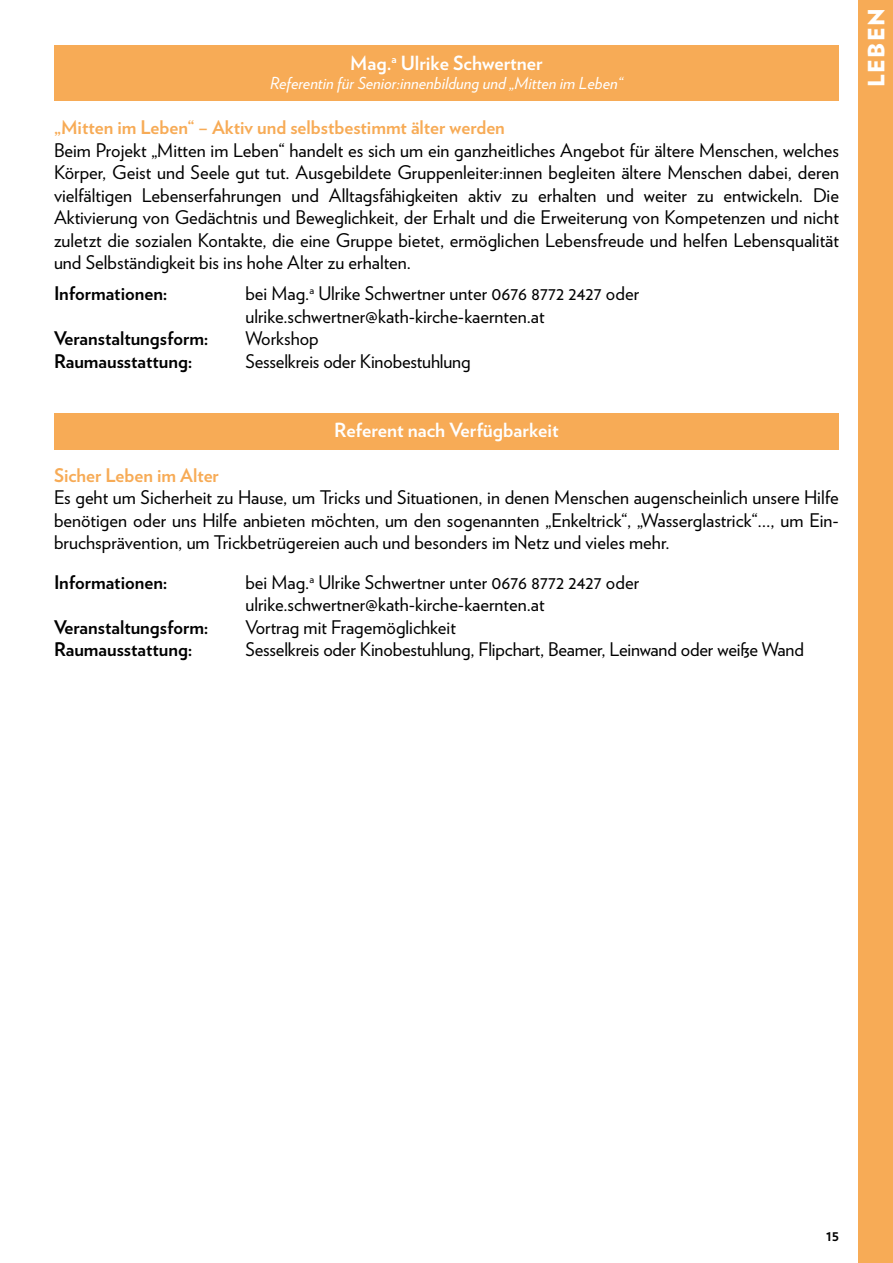
<style>
.page{position:relative;width:893px;height:1263px;background:#fff}
.page>*{position:absolute;margin:0;border:0;box-sizing:border-box;transform-origin:0 0}
.t1{font:900 22.5px "Verlag";letter-spacing:.06em;color:#fff}
.t2{font:700 19.5px "Verlag";color:#fff}
.t3{font:18.75px/22.5px "Verlag";color:#000;text-align:justify}
.t4{font:700 18.75px "Verlag";color:#000}
.t5{font:700 18.75px "Verlag";color:#f7ab56}
.t6{font:italic 16.5px "Verlag";color:#fff}
.t7{font:700 15px "Verlag";color:#000}
</style>
<div class="page">
<div style="left:858px;top:0;width:35px;height:1263px;background:#f7ab56"></div>
<div style="left:54px;top:45px;width:785px;height:56px;background:#f7ab56"></div>
<div style="left:54px;top:413px;width:785px;height:36px;background:#f7ab56"></div>
<p class="t2" style="left:350px;top:47px;width:194px">Mag.<sup>a</sup> Ulrike Schwertner</p>
<p class="t6" style="left:270px;top:71px;width:354px">Referentin für Senior:innenbildung und „Mitten im Leben“</p>
<p class="t5" style="left:54px;top:113px;width:452px">„Mitten im Leben“ – Aktiv und selbstbestimmt älter werden</p>
<p class="t3" style="left:54px;top:138px;width:786px">Beim Projekt „Mitten im Leben“ handelt es sich um ein ganzheitliches Angebot für ältere Menschen, welches Körper, Geist und Seele gut tut. Ausgebildete Gruppenleiter:innen begleiten ältere Menschen dabei, deren vielfältigen Lebenserfahrungen und Alltagsfähigkeiten aktiv zu erhalten und weiter zu entwickeln. Die Aktivierung von Gedächtnis und Beweglichkeit, der Erhalt und die Erweiterung von Kompetenzen und nicht zuletzt die sozialen Kontakte, die eine Gruppe bietet, ermöglichen Lebensfreude und helfen Lebensqualität und Selbständigkeit bis ins hohe Alter zu erhalten.</p>
<p class="t4" style="left:54px;top:279px;width:115px">Informationen:</p>
<p class="t3" style="left:245px;top:281px;width:395px">bei Mag.<sup>a</sup> Ulrike Schwertner unter 0676 8772 2427 oder ulrike.schwertner@kath-kirche-kaernten.at</p>
<p class="t4" style="left:54px;top:324px;width:156px">Veranstaltungsform:</p>
<p class="t3" style="left:245px;top:326px;width:75px">Workshop</p>
<p class="t4" style="left:54px;top:346px;width:140px">Raumausstattung:</p>
<p class="t3" style="left:245px;top:349px;width:227px">Sesselkreis oder Kinobestuhlung</p>
<p class="t2" style="left:334px;top:415px;width:226px">Referent nach Verfügbarkeit</p>
<p class="t5" style="left:54px;top:460px;width:166px">Sicher Leben im Alter</p>
<p class="t3" style="left:54px;top:485px;width:786px">Es geht um Sicherheit zu Hause, um Tricks und Situationen, in denen Menschen augenscheinlich unsere Hilfe benötigen oder uns Hilfe anbieten möchten, um den sogenannten „Enkeltrick“, „Wasserglastrick“…, um Ein&shy;bruchsprävention, um Trickbetrügereien auch und besonders im Netz und vieles mehr.</p>
<p class="t4" style="left:54px;top:567px;width:115px">Informationen:</p>
<p class="t3" style="left:245px;top:570px;width:395px">bei Mag.<sup>a</sup> Ulrike Schwertner unter 0676 8772 2427 oder ulrike.schwertner@kath-kirche-kaernten.at</p>
<p class="t4" style="left:54px;top:612px;width:156px">Veranstaltungsform:</p>
<p class="t3" style="left:245px;top:615px;width:212px">Vortrag mit Fragemöglichkeit</p>
<p class="t4" style="left:54px;top:635px;width:140px">Raumausstattung:</p>
<p class="t3" style="left:245px;top:637px;width:560px">Sesselkreis oder Kinobestuhlung, Flipchart, Beamer, Leinwand oder weiße Wand</p>
<p class="t1" style="left:858px;top:87px;width:80px;rotate:-90deg">LEBEN</p>
<p class="t7" style="left:826px;top:1224px;width:14px">15</p>
</div>
